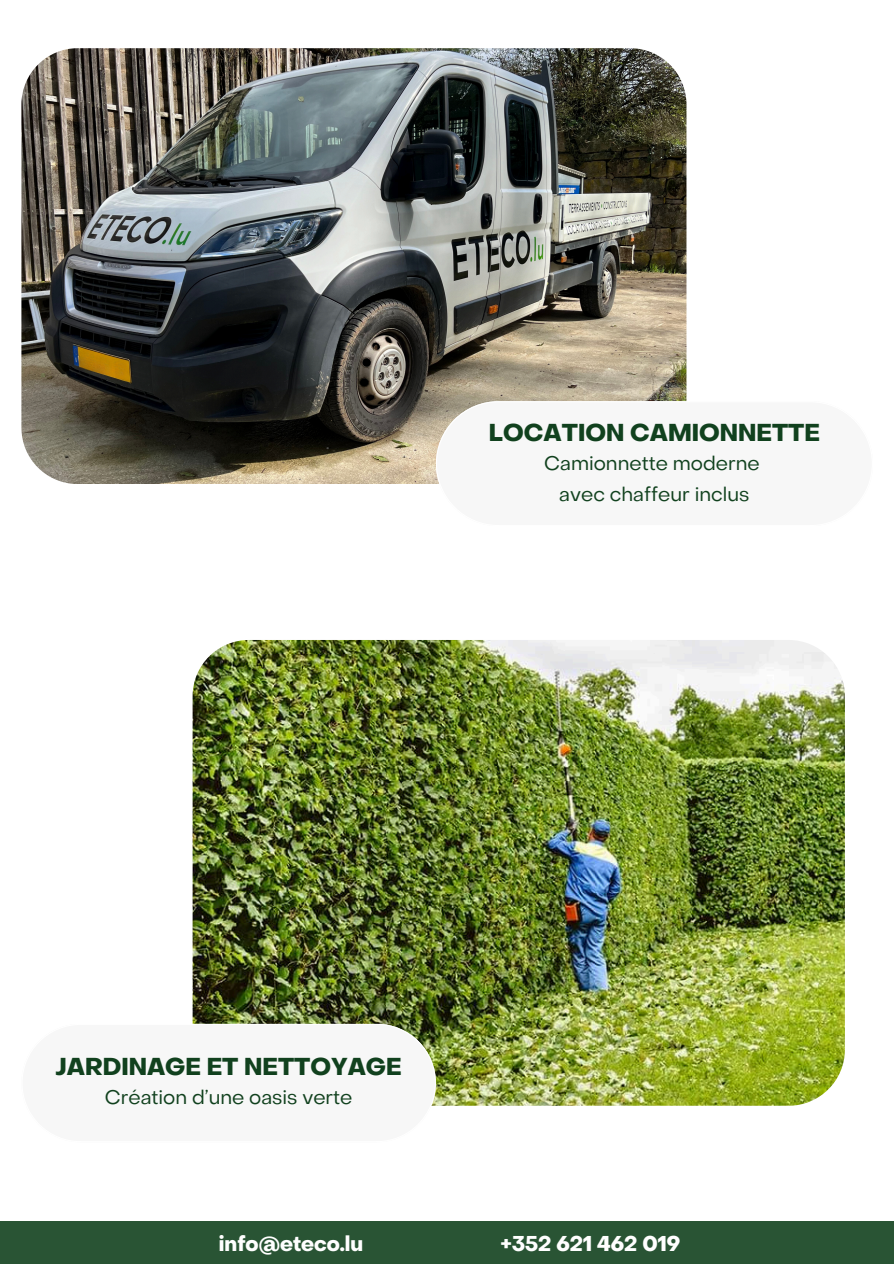
<style>
.page{position:relative;width:894px;height:1264px;background:#fff}
.page>*{position:absolute;margin:0;border:0;box-sizing:border-box;transform-origin:0 0}
.t1{font:700 24px "Object Sans";color:#11411e}
.t2{font:700 21px "Object Sans";color:#fff}
.t3{font:19.5px/30.3px "Object Sans";color:#11411e;text-align:center}
</style>
<div class="page">
<img style="left:21px;top:48px;width:665px;height:436px;border-radius:56px">
<svg style="left:436px;top:401px;width:250px;height:83px"></svg>
<img style="left:192px;top:640px;width:652px;height:465px;border-radius:56px">
<svg style="left:192px;top:1023px;width:243px;height:83px"></svg>
<div style="left:0;top:1220px;width:893px;height:43px;background:#295434"></div>
<p class="t1" style="left:489px;top:423px;width:332px">LOCATION CAMIONNETTE</p>
<p class="t3" style="left:544px;top:450px;width:217px">Camionnette moderne avec chaffeur inclus</p>
<p class="t1" style="left:56px;top:1057px;width:347px">JARDINAGE ET NETTOYAGE</p>
<p class="t3" style="left:105px;top:1084px;width:249px">Création d’une oasis verte</p>
<p class="t2" style="left:219px;top:1235px;width:146px">info@eteco.lu</p>
<p class="t2" style="left:501px;top:1235px;width:181px">+352 621 462 019</p>
</div>
